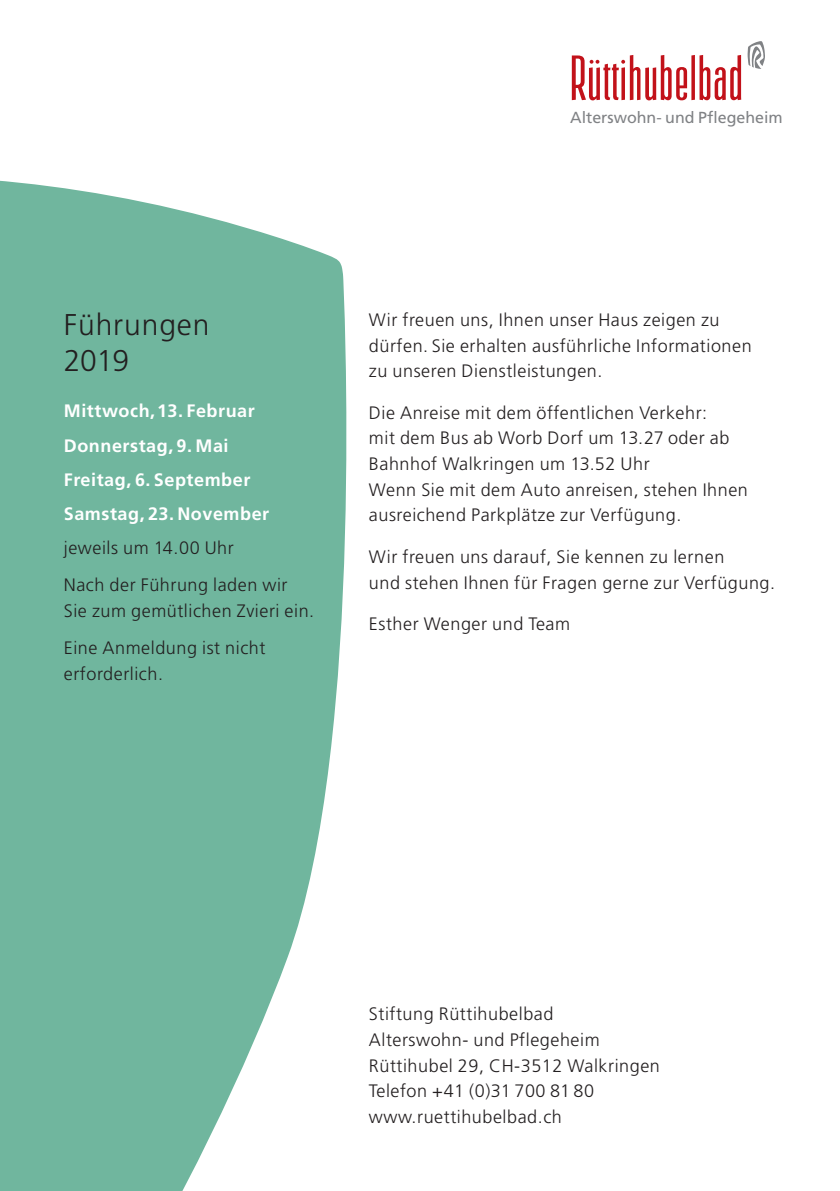
<style>
.page{position:relative;width:840px;height:1191px;background:#fff}
.page>*{position:absolute;margin:0;border:0;box-sizing:border-box;transform-origin:0 0}
.t1{font:300 30px/36px "Frutiger";letter-spacing:.03em;color:#231f20}
.t2{font:300 18px/25.6px "Frutiger";letter-spacing:.03em;color:#231f20}
.t3{font:700 18px/34px "Frutiger";letter-spacing:.03em;color:#fff}
.t4{font:16px "Frutiger";color:#808285}
</style>
<div class="page">
<svg style="left:0;top:180px;width:347px;height:1011px;background:#82bfaa"></svg>
<svg style="left:747px;top:41px;width:17px;height:28px"></svg>
<hr style="left:691px;top:55px;width:3px;height:45px;background:#c2121a">
<svg style="left:571px;top:55px;width:115px;height:45px"></svg>
<svg style="left:699px;top:55px;width:41px;height:45px"></svg>
<p class="t4" style="left:569px;top:108px;width:214px">Alterswohn- und Pflegeheim</p>
<h1 class="t1" style="left:64px;top:307px;width:147px">Führungen<br>2019</h1>
<p class="t3" style="left:64px;top:394px;width:207px">Mittwoch, 13. Februar<br>Donnerstag, 9. Mai<br>Freitag, 6. September<br>Samstag, 23. November</p>
<p class="t2" style="left:64px;top:528px;width:225px;line-height:37.6px">jeweils um 14.00 Uhr<br>Nach der Führung laden wir</p>
<p class="t2" style="left:64px;top:591px;width:252px;line-height:37.6px">Sie zum gemütlichen Zvieri ein.<br>Eine Anmeldung ist nicht</p>
<p class="t2" style="left:64px;top:661px;width:101px">erforderlich.</p>
<p class="t2" style="left:369px;top:307px;width:384px">Wir freuen uns, Ihnen unser Haus zeigen zu dürfen. Sie erhalten ausführliche Informationen zu unseren Dienstleistungen.</p>
<p class="t2" style="left:369px;top:400px;width:380px">Die Anreise mit dem öffentlichen Verkehr:<br>mit dem Bus ab Worb Dorf um 13.27 oder ab Bahnhof Walkringen um 13.52 Uhr<br>Wenn Sie mit dem Auto anreisen, stehen Ihnen ausreichend Parkplätze zur Verfügung.</p>
<p class="t2" style="left:369px;top:544px;width:407px">Wir freuen uns darauf, Sie kennen zu lernen<br>und stehen Ihnen für Fragen gerne zur Verfügung.</p>
<p class="t2" style="left:369px;top:611px;width:203px">Esther Wenger und Team</p>
<p class="t2" style="left:369px;top:1001px;width:292px">Stiftung Rüttihubelbad<br>Alterswohn- und Pflegeheim<br>Rüttihubel 29, CH-3512 Walkringen<br>Telefon +41 (0)31 700 81 80 www.ruettihubelbad.ch</p>
</div>
